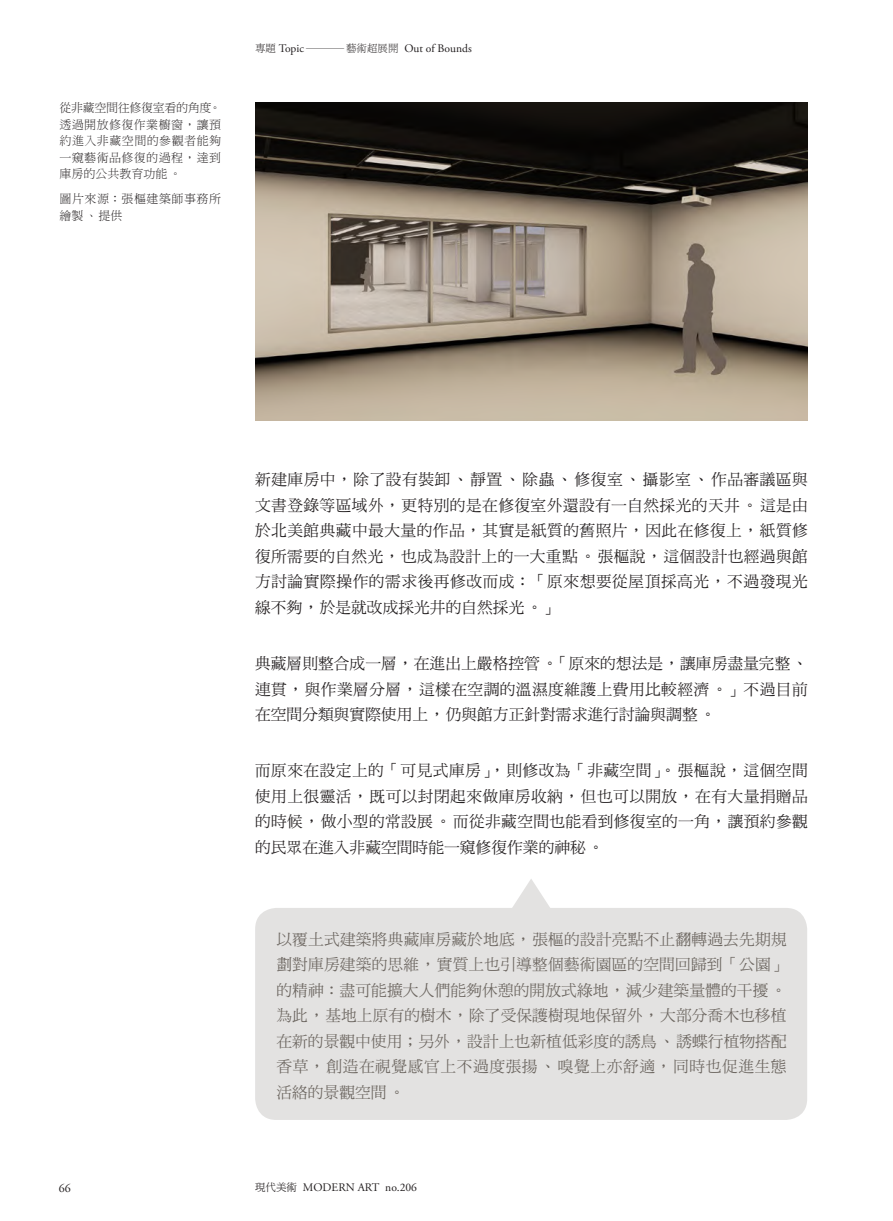
<style>
.page{position:relative;width:893px;height:1221px;background:#fff}
.page>*{position:absolute;margin:0;border:0;box-sizing:border-box;transform-origin:0 0}
.內文10_5{font:15.75px/25.5px "DF Ming Std W5";letter-spacing:.02em;color:#231f20;text-align:justify}
.內文10_5-2{font:15.75px/25.5px "DF Ming Std W5";letter-spacing:.035em;color:#6b655f;text-align:justify}
.圖說{font:12px/16.5px "DF Ming Std W3";letter-spacing:.035em;color:#231f20;text-align:justify}
.t1{font:12px "Adobe Garamond Pro";color:#231f20}
.t2{font:11.55px "Adobe Garamond Pro";color:#231f20}
.s1{font-family:"DF Ming Std W3";font-size:10.5px}
.s2{font-family:"DF Ming Std W5";font-size:10.5px}
</style>
<div class="page">
<div style="left:255px;top:907px;width:552px;height:212px;background:#e3e2e1;border-radius:21px"></div>
<svg style="left:511px;top:879px;width:40px;height:29px"></svg>
<img style="left:255px;top:102px;width:553px;height:319px">
<p class="圖說" style="left:60px;top:100px;width:163px">從非藏空間往修復室看的角度。透過開放修復作業櫥窗，讓預約進入非藏空間的參觀者能夠一窺藝術品修復的過程，達到庫房的公共教育功能。</p>
<p class="圖說" style="left:60px;top:191px;width:163px">圖片來源：張樞建築師事務所繪製、提供</p>
<p class="t2" style="left:255px;top:41px;width:218px"><span class="s1">專題</span> Topic<span class="s1">—藝術超展開</span> Out of Bounds</p>
<p class="內文10_5" style="left:255px;top:467px;width:554px">新建庫房中，除了設有裝卸、靜置、除蟲、修復室、攝影室、作品審議區與文書登錄等區域外，更特別的是在修復室外還設有一自然採光的天井。這是由於北美館典藏中最大量的作品，其實是紙質的舊照片，因此在修復上，紙質修復所需要的自然光，也成為設計上的一大重點。張樞說，這個設計也經過與館方討論實際操作的需求後再修改而成：「原來想要從屋頂採高光，不過發現光線不夠，於是就改成採光井的自然採光。」</p>
<p class="內文10_5" style="left:255px;top:650px;width:554px">典藏層則整合成一層，在進出上嚴格控管。「原來的想法是，讓庫房盡量完整、連貫，與作業層分層，這樣在空調的溫濕度維護上費用比較經濟。」不過目前在空間分類與實際使用上，仍與館方正針對需求進行討論與調整。</p>
<p class="內文10_5" style="left:255px;top:757px;width:554px">而原來在設定上的「可見式庫房」，則修改為「非藏空間」。張樞說，這個空間使用上很靈活，既可以封閉起來做庫房收納，但也可以開放，在有大量捐贈品的時候，做小型的常設展。而從非藏空間也能看到修復室的一角，讓預約參觀的民眾在進入非藏空間時能一窺修復作業的神秘。</p>
<p class="內文10_5-2" style="left:276px;top:925px;width:512px">以覆土式建築將典藏庫房藏於地底，張樞的設計亮點不止翻轉過去先期規劃對庫房建築的思維，實質上也引導整個藝術園區的空間回歸到「公園」的精神：盡可能擴大人們能夠休憩的開放式綠地，減少建築量體的干擾。為此，基地上原有的樹木，除了受保護樹現地保留外，大部分喬木也移植在新的景觀中使用；另外，設計上也新植低彩度的誘鳥、誘蝶行植物搭配香草，創造在視覺感官上不過度張揚、嗅覺上亦舒適，同時也促進生態活絡的景觀空間。</p>
<p class="t1" style="left:59px;top:1180px;width:13px">66</p>
<p class="t2" style="left:255px;top:1179px;width:163px"><span class="s2">現代美術</span> MODERN ART no.206</p>
</div>
